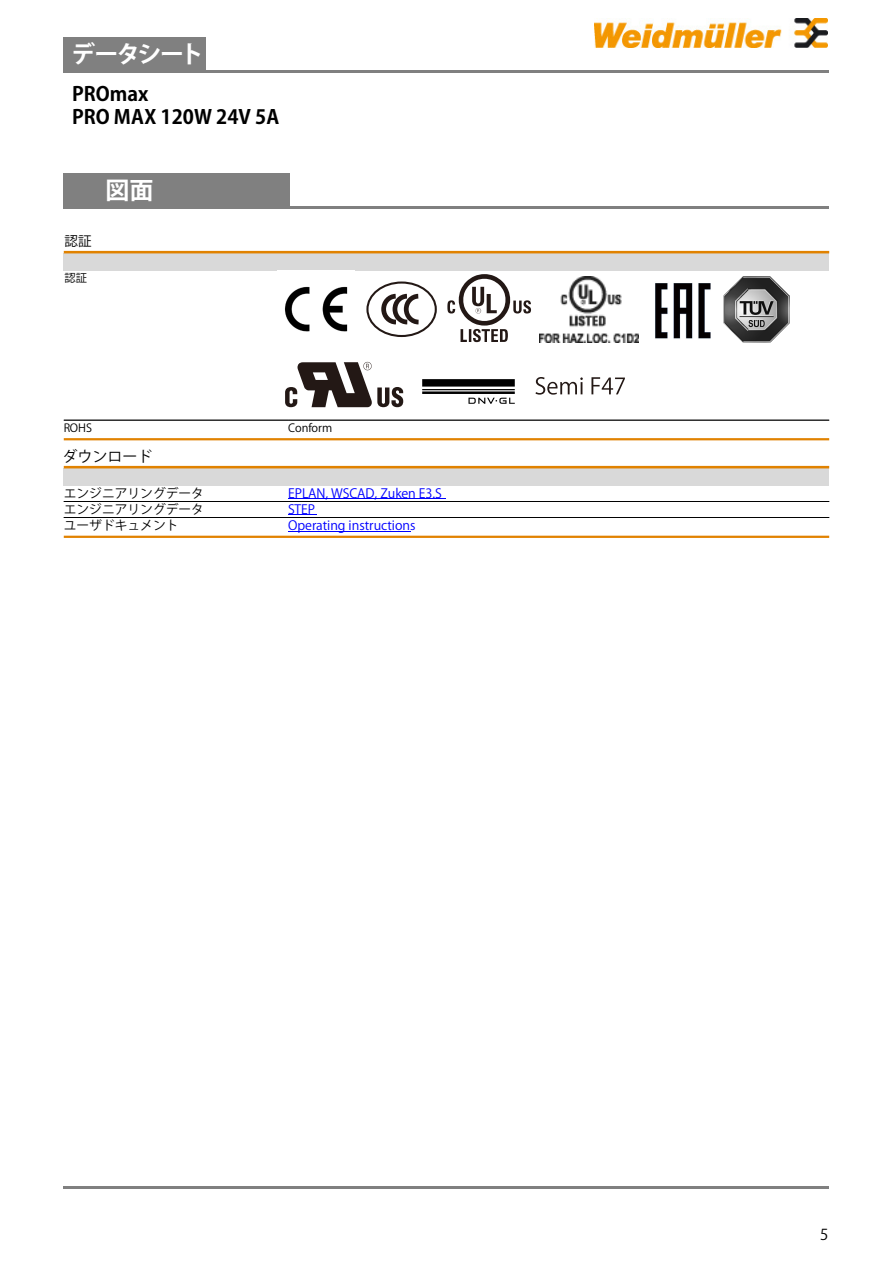
<style>
.page{position:relative;width:893px;height:1263px;background:#fff}
.page>*{position:absolute;margin:0;border:0;box-sizing:border-box;transform-origin:0 0}
.t1{font:700 24px "Koz Go Pr 6 N";letter-spacing:-.07em;color:#fff}
.t2{font:700 19.5px/22.5px "Koz Go Pr 6 N";color:#000}
.t3{font:15px "Koz Go Pr 6 N";color:#000}
.t4{font:13.5px "Koz Go Pr 6 N";color:#000}
.t5{font:12.75px/16.2px "Koz Go Pr 6 N";color:#00f}
.t6{font:12.75px/16.2px "Koz Go Pr 6 N";color:#000;text-align:justify}
.t7{font:11.25px "Koz Go Pr 6 N";color:#000}
</style>
<div class="page">
<hr style="left:64px;top:70px;width:765px;height:2px;background:#808080">
<img style="left:594px;top:18px;width:233px;height:30px">
<hr style="left:64px;top:206px;width:765px;height:2px;background:#808080">
<hr style="left:64px;top:1186px;width:765px;height:3px;background:#808080">
<div style="left:64px;top:253px;width:765px;height:17px;background:#d9d9d9"></div>
<hr style="left:64px;top:251px;width:765px;height:2px;background:#e18200">
<hr style="left:64px;top:420px;width:224px;height:1px;background:#000">
<hr style="left:288px;top:420px;width:541px;height:1px;background:#000">
<hr style="left:64px;top:438px;width:765px;height:2px;background:#e18200">
<div style="left:64px;top:468px;width:765px;height:17px;background:#d9d9d9"></div>
<hr style="left:64px;top:466px;width:765px;height:2px;background:#e18200">
<hr style="left:288px;top:498px;width:157px;height:1px;background:#00f">
<hr style="left:64px;top:501px;width:224px;height:1px;background:#000">
<hr style="left:64px;top:517px;width:224px;height:1px;background:#000">
<hr style="left:288px;top:501px;width:541px;height:1px;background:#000">
<hr style="left:288px;top:517px;width:541px;height:1px;background:#000">
<hr style="left:64px;top:518px;width:224px;height:1px;background:#000">
<hr style="left:288px;top:518px;width:541px;height:1px;background:#000">
<hr style="left:288px;top:531px;width:122px;height:1px;background:#00f">
<hr style="left:64px;top:536px;width:765px;height:2px;background:#e18200">
<div style="left:64px;top:38px;width:142px;height:32px;background:#808080"></div>
<div style="left:64px;top:174px;width:226px;height:32px;background:#808080"></div>
<img style="left:285px;top:286px;width:63px;height:46px">
<div style="left:366px;top:281px;width:71px;height:56px;border:2px solid #231815;border-radius:50%"></div>
<svg style="left:384px;top:293px;width:35px;height:32px"></svg>
<img style="left:422px;top:379px;width:93px;height:25px">
<svg style="left:535px;top:377px;width:48px;height:18px"></svg>
<svg style="left:591px;top:377px;width:34px;height:17px"></svg>
<img style="left:723px;top:276px;width:67px;height:66px">
<svg style="left:447px;top:274px;width:84px;height:68px"></svg>
<img style="left:540px;top:277px;width:98px;height:65px">
<svg style="left:285px;top:362px;width:118px;height:45px"></svg>
<img style="left:655px;top:283px;width:56px;height:56px">
<h1 class="t1" style="left:71px;top:40px;width:134px">データシート</h1>
<h2 class="t2" style="left:72px;top:83px;width:208px">PROmax<br>PRO MAX 120W 24V 5A</h2>
<p class="t4" style="left:65px;top:234px;width:28px">認証</p>
<p class="t7" style="left:65px;top:272px;width:24px">認証</p>
<h1 class="t1" style="left:106px;top:177px;width:49px">図面</h1>
<p class="t7" style="left:64px;top:421px;width:30px">ROHS</p>
<p class="t7" style="left:288px;top:421px;width:46px">Conform</p>
<p class="t3" style="left:62px;top:448px;width:92px">ダウンロード</p>
<p class="t6" style="left:64px;top:485px;width:142px">エンジニアリングデータエンジニアリングデータユーザドキュメント</p>
<p class="t5" style="left:288px;top:485px;width:155px">EPLAN, WSCAD, Zuken E3.S<br>STEP<br>Operating instructions</p>
<p class="t3" style="left:820px;top:1226px;width:10px">5</p>
</div>
